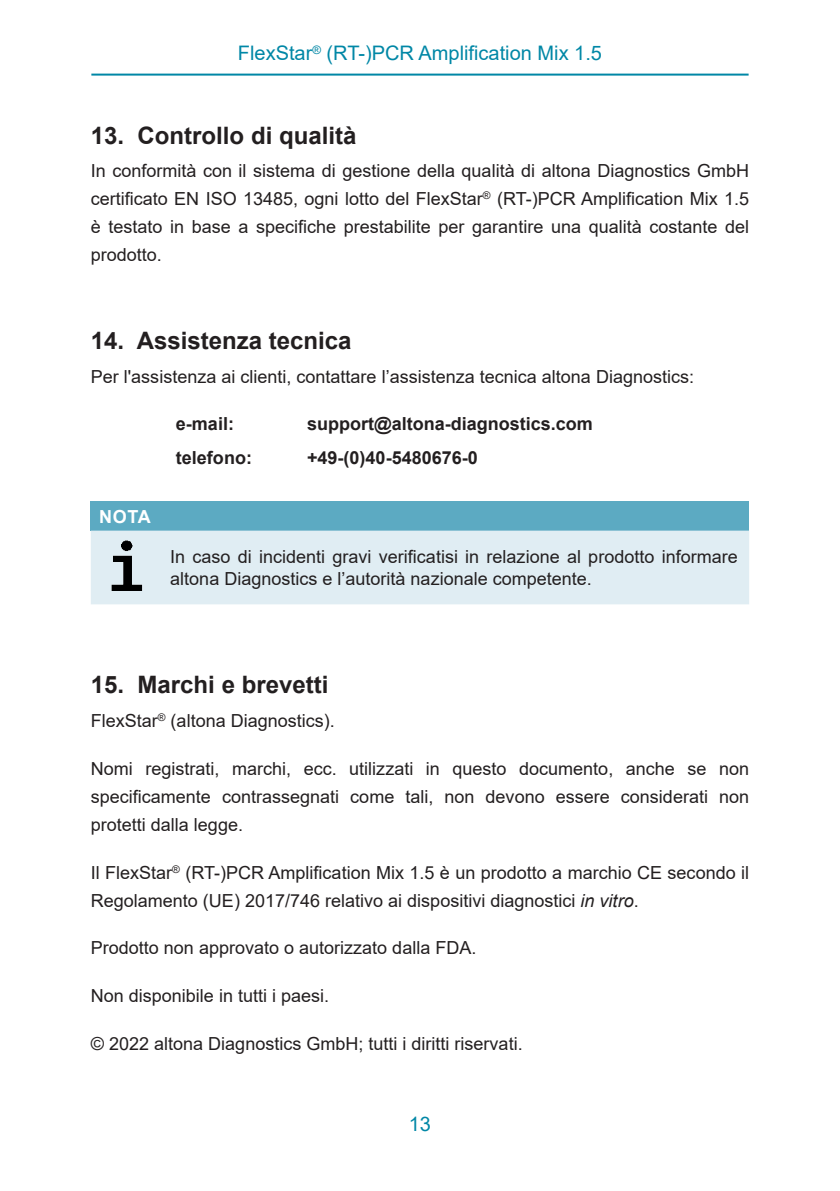
<style>
.page{position:relative;width:840px;height:1191px;background:#fff}
.page>*{position:absolute;margin:0;border:0;box-sizing:border-box;transform-origin:0 0}
.Level_1{font:700 24px "Arial";color:#231f20}
.Seitenkopf{font:20px "Arial";color:#0087a6}
.Mengentext{font:18px/28px "Arial";color:#231f20;text-align:justify}
.Note_para{font:18px/22px "Arial";color:#231f20}
.Support_contact1{font:700 18px "Arial";color:#231f20}
.Support_contact{font:700 18px "Arial";color:#231f20}
.Note_Titel{font:700 18px "Arial";color:#fff}
.s1{font-style:italic}
</style>
<div class="page">
<hr style="left:91px;top:74px;width:657px;height:2px;background:#0087a6">
<div style="left:91px;top:501px;width:657px;height:29px;background:#5caac2"></div>
<div style="left:91px;top:530px;width:657px;height:74px;background:#e0edf3"></div>
<img style="left:94px;top:536px;width:62px;height:62px">
<p class="Seitenkopf" style="left:238px;top:40px;width:365px">FlexStar<sup>®</sup> (RT-)PCR Amplification Mix 1.5</p>
<p class="Level_1" style="left:91px;top:118px;width:267px">13. Controllo di qualità</p>
<p class="Mengentext" style="left:91px;top:157px;width:659px">In conformità con il sistema di gestione della qualità di altona Diagnostics GmbH certificato EN ISO 13485, ogni lotto del FlexStar<sup>®</sup> (RT-)PCR Amplification Mix 1.5 è testato in base a specifiche prestabilite per garantire una qualità costante del prodotto.</p>
<p class="Level_1" style="left:91px;top:323px;width:262px">14. Assistenza tecnica</p>
<p class="Mengentext" style="left:91px;top:362px;width:604px">Per l'assistenza ai clienti, contattare l’assistenza tecnica altona Diagnostics:</p>
<p class="Support_contact1" style="left:176px;top:411px;width:60px">e-mail:</p>
<p class="Support_contact1" style="left:307px;top:411px;width:287px">support@altona-diagnostics.com</p>
<p class="Support_contact" style="left:176px;top:445px;width:77px">telefono:</p>
<p class="Support_contact" style="left:307px;top:445px;width:172px">+49-(0)40-5480676-0</p>
<p class="Note_Titel" style="left:99px;top:503px;width:53px">NOTA</p>
<p class="Note_para" style="left:170px;top:545px;width:568px">In caso di incidenti gravi verificatisi in relazione al prodotto informare altona Diagnostics e l’autorità nazionale competente.</p>
<p class="Level_1" style="left:91px;top:668px;width:239px">15. Marchi e brevetti</p>
<p class="Mengentext" style="left:91px;top:706px;width:245px">FlexStar<sup>®</sup> (altona Diagnostics).</p>
<p class="Mengentext" style="left:91px;top:754px;width:659px">Nomi registrati, marchi, ecc. utilizzati in questo documento, anche se non specificamente contrassegnati come tali, non devono essere considerati non protetti dalla legge.</p>
<p class="Mengentext" style="left:91px;top:858px;width:659px">Il FlexStar<sup>®</sup> (RT-)PCR Amplification Mix 1.5 è un prodotto a marchio CE secondo il<br>Regolamento (UE) 2017/746 relativo ai dispositivi diagnostici <span class="s1">in vitro</span>.</p>
<p class="Mengentext" style="left:91px;top:934px;width:387px">Prodotto non approvato o autorizzato dalla FDA.</p>
<p class="Mengentext" style="left:91px;top:982px;width:240px">Non disponibile in tutti i paesi.</p>
<p class="Mengentext" style="left:91px;top:1029px;width:433px">© 2022 altona Diagnostics GmbH; tutti i diritti riservati.</p>
<p class="Seitenkopf" style="left:408px;top:1110px;width:24px">13</p>
</div>
